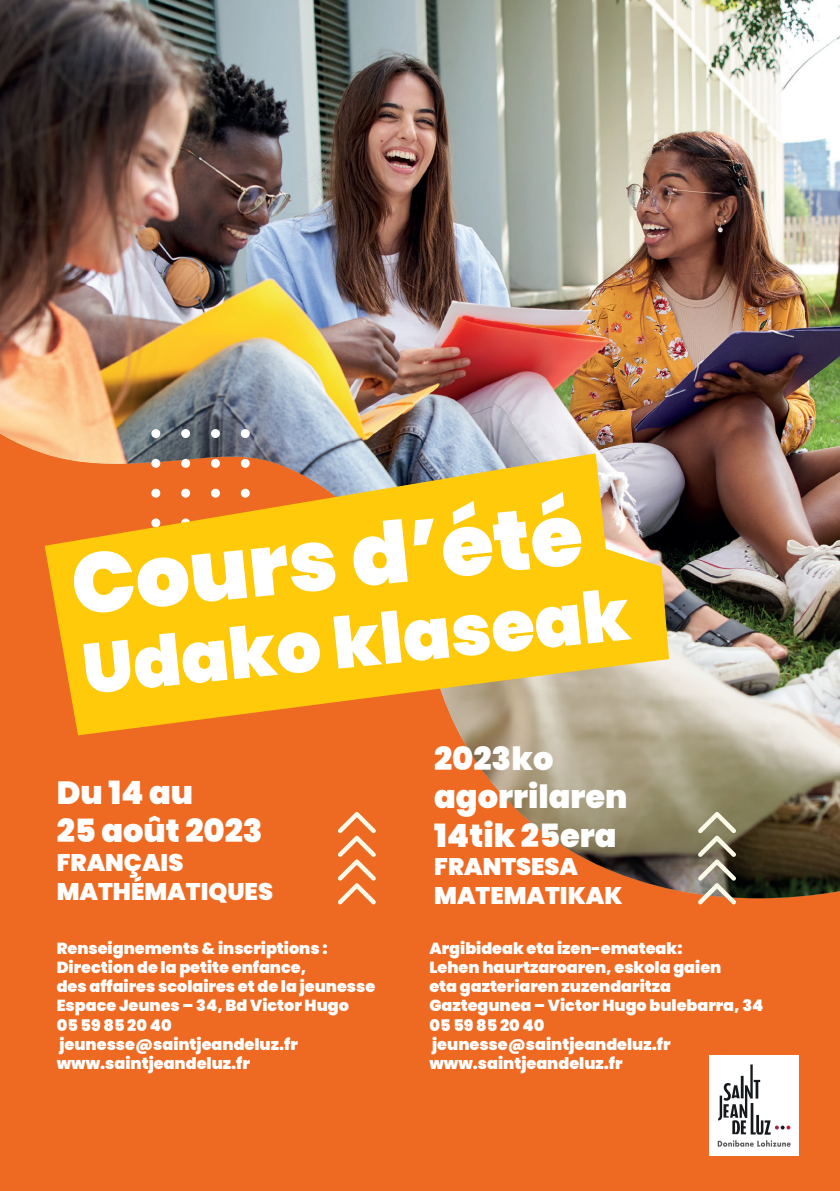
<style>
.page{position:relative;width:840px;height:1191px;background:#fff}
.page>*{position:absolute;margin:0;border:0;box-sizing:border-box;transform-origin:0 0}
.t1{font:900 85px "Poppins";color:#fff}
.t2{font:900 70.4px "Poppins";color:#fff}
.t3{font:900 32px/38.4px "Poppins";color:#fff}
.t4{font:900 24px/28.8px "Poppins";color:#fff}
.t5{font:900 16px/19.2px "Poppins";color:#fff}
</style>
<div class="page">
<div style="left:0;top:0;width:839px;height:1191px;background:#ee6a22"></div>
<img style="left:0;top:0;width:839px;height:898px">
<svg style="left:151px;top:429px;width:99px;height:24px;background:#686e78"></svg>
<svg style="left:697px;top:812px;width:38px;height:92px;background:#9d9179"></svg>
<svg style="left:337px;top:812px;width:38px;height:92px"></svg>
<svg style="left:45px;top:453px;width:623px;height:282px;fill:#feca0a"></svg>
<div style="left:709px;top:1055px;width:89px;height:101px;background:#fff"></div>
<svg style="left:718px;top:1064px;width:72px;height:70px"></svg>
<svg style="left:717px;top:1140px;width:73px;height:6px"></svg>
<h1 class="t1" style="left:66px;top:537px;width:514px;rotate:-6deg">Cours d’été</h1>
<h2 class="t2" style="left:78px;top:630px;width:550px;rotate:-6deg">Udako klaseak</h2>
<h3 class="t3" style="left:57px;top:773px;width:207px">Du 14 au<br>25 août 2023</h3>
<h3 class="t4" style="left:57px;top:848px;width:218px">FRANÇAIS<br>MATHÉMATIQUES</h3>
<h3 class="t3" style="left:434px;top:739px;width:195px">2023ko agorrilaren<br>14tik 25era</h3>
<h3 class="t4" style="left:434px;top:852px;width:190px">FRANTSESA<br>MATEMATIKAK</h3>
<p class="t5" style="left:57px;top:938px;width:320px">Renseignements &amp; inscriptions :<br>Direction de la petite enfance,<br>des affaires scolaires et de la jeunesse<br>Espace Jeunes – 34, Bd Victor Hugo<br>05 59 85 20 40 jeunesse@saintjeandeluz.fr www.saintjeandeluz.fr</p>
<p class="t5" style="left:429px;top:938px;width:335px">Argibideak eta izen-emateak:<br>Lehen haurtzaroaren, eskola gaien<br>eta gazteriaren zuzendaritza<br>Gaztegunea – Victor Hugo bulebarra, 34<br>05 59 85 20 40 jeunesse@saintjeandeluz.fr www.saintjeandeluz.fr</p>
</div>
